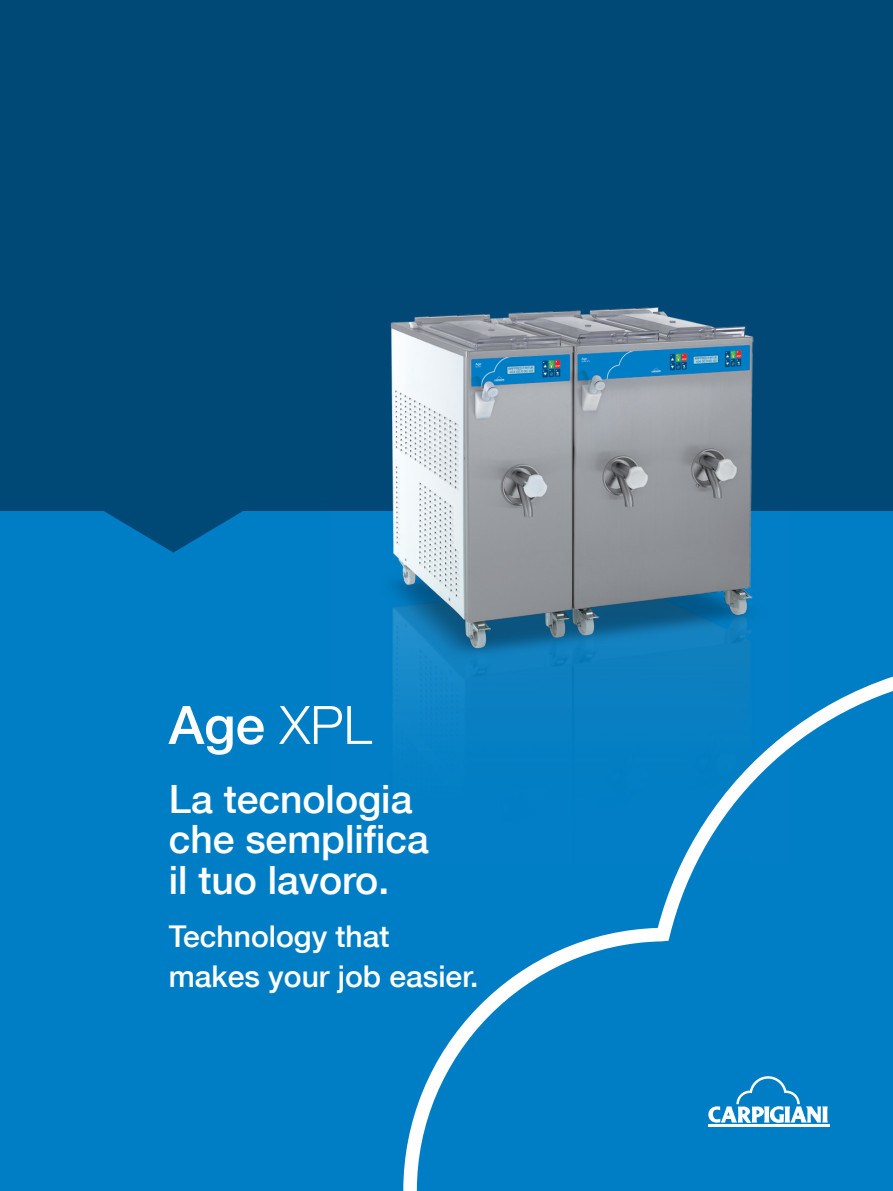
<style>
.page{position:relative;width:893px;height:1191px;background:#007ec5}
.page>*{position:absolute;margin:0;border:0;box-sizing:border-box;transform-origin:0 0}
.t1{font:500 52.95px "Helvetica Neue LT Com";color:#fff}
.t2{font:500 39px/40.5px "Helvetica Neue LT Com";color:#fff}
.t3{font:500 30px/40.5px "Helvetica Neue LT Com";color:#fff}
.s1{font-weight:300}
</style>
<div class="page">
<div style="left:0;top:0;width:893px;height:510px;background:#004876"></div>
<svg style="left:103px;top:510px;width:141px;height:42px"></svg>
<img style="left:330px;top:307px;width:461px;height:435px">
<svg style="left:403px;top:676px;width:490px;height:515px"></svg>
<h1 class="t1" style="left:169px;top:693px;width:205px">Age <span class="s1">XPL</span></h1>
<p class="t2" style="left:169px;top:778px;width:262px">La tecnologia che semplifica il tuo lavoro.</p>
<p class="t3" style="left:169px;top:915px;width:311px">Technology that makes your job easier.</p>
</div>
